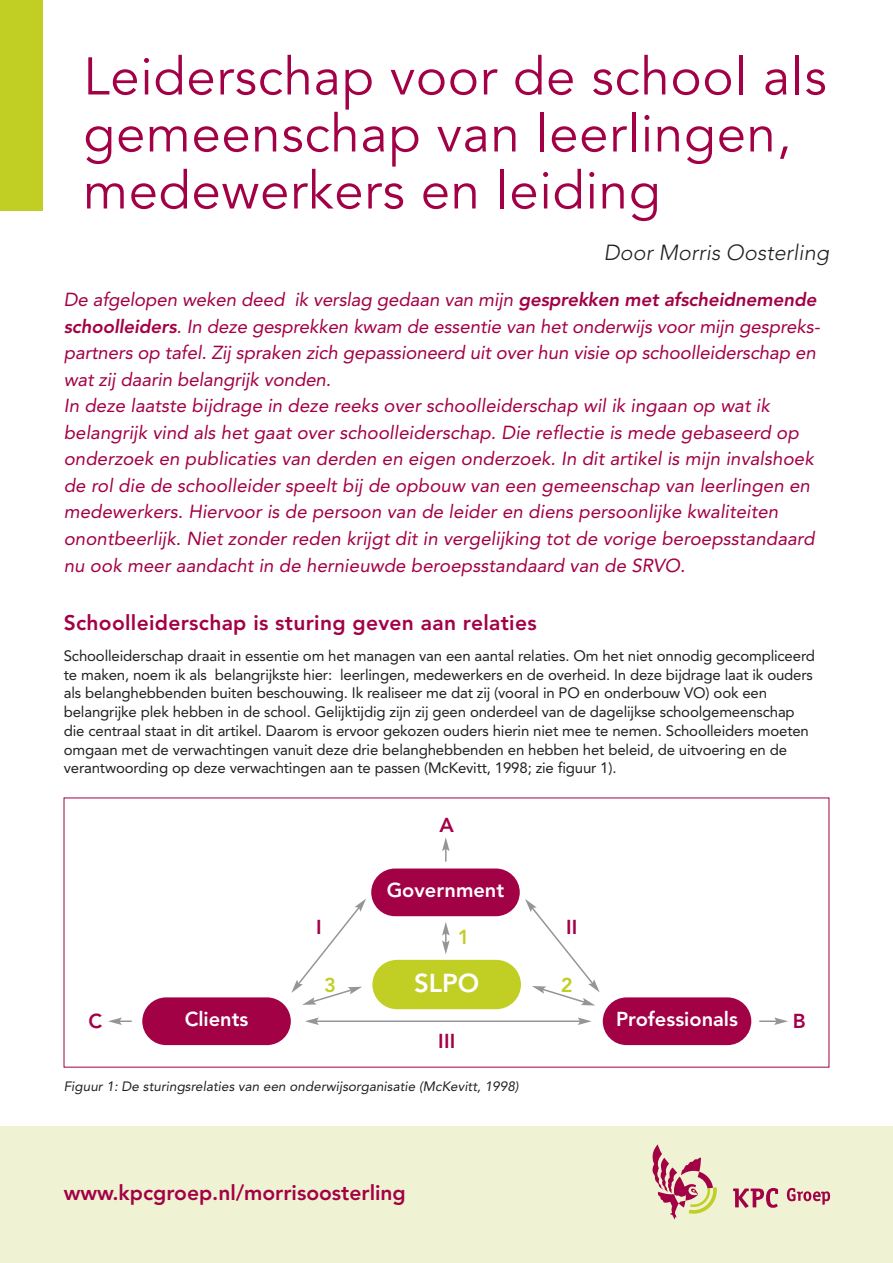
<style>
.page{position:relative;width:893px;height:1263px;background:#fff}
.page>*{position:absolute;margin:0;border:0;box-sizing:border-box;transform-origin:0 0}
.t1{font:52.5px/57px "Avenir";letter-spacing:.015em;color:#a30146}
.t2{font:800 25.8px "Avenir";color:#fff}
.t3{font:300 21.75px "Avenir";color:#231f20}
.t4{font:800 21px "Avenir";letter-spacing:.015em;color:#a30146}
.t5{font:800 20.1px "Avenir";color:#fff}
.t6{font:800 20.1px "Avenir";color:#a30146}
.t7{font:800 20.1px "Avenir";color:#c1ce23}
.t8{font:18.75px/26.5px "Avenir";letter-spacing:.005em;color:#a30146}
.t9{font:15px/18.8px "Avenir";letter-spacing:-.01em;color:#231f20}
.t10{font:13.5px "Avenir";color:#231f20}
.s1{font-weight:800}
</style>
<div class="page">
<div style="left:0;top:1127px;width:893px;height:136px;background:#f0f3d3"></div>
<svg style="left:652px;top:1144px;width:65px;height:75px"></svg>
<svg style="left:787px;top:1188px;width:44px;height:17px"></svg>
<svg style="left:733px;top:1188px;width:45px;height:20px"></svg>
<div style="left:0;top:0;width:43px;height:210px;background:#c1ce23"></div>
<hr style="left:316px;top:1020px;width:264px;height:2px;background:#939598">
<svg style="left:305px;top:1017px;width:14px;height:8px"></svg>
<svg style="left:578px;top:1017px;width:14px;height:8px"></svg>
<svg style="left:291px;top:899px;width:75px;height:106px"></svg>
<svg style="left:525px;top:899px;width:75px;height:106px"></svg>
<svg style="left:442px;top:922px;width:8px;height:32px"></svg>
<svg style="left:108px;top:1017px;width:24px;height:8px"></svg>
<svg style="left:759px;top:1017px;width:29px;height:8px"></svg>
<svg style="left:442px;top:837px;width:8px;height:25px"></svg>
<div style="left:371px;top:868px;width:149px;height:48px;background:#a30146;border-radius:24px"></div>
<div style="left:603px;top:997px;width:148px;height:48px;background:#a30146;border-radius:24px"></div>
<div style="left:142px;top:997px;width:149px;height:48px;background:#a30146;border-radius:24px"></div>
<div style="left:372px;top:960px;width:149px;height:49px;background:#c1ce23;border-radius:25px"></div>
<h1 class="t1" style="left:83px;top:54px;width:745px">Leiderschap voor de school als gemeenschap van leerlingen, medewerkers en leiding</h1>
<p class="t3" style="left:604px;top:243px;width:230px">Door Morris Oosterling</p>
<p class="t8" style="left:64px;top:288px;width:760px">De afgelopen weken deed ik verslag gedaan van mijn <span class="s1">gesprekken met afscheidnemende schoolleiders</span>. In deze gesprekken kwam de essentie van het onderwijs voor mijn gespreks - partners op tafel. Zij spraken zich gepassioneerd uit over hun visie op schoolleiderschap en wat zij daarin belangrijk vonden.<br>In deze laatste bijdrage in deze reeks over schoolleiderschap wil ik ingaan op wat ik belangrijk vind als het gaat over schoolleiderschap. Die reflectie is mede gebaseerd op onderzoek en publicaties van derden en eigen onderzoek. In dit artikel is mijn invalshoek de rol die de schoolleider speelt bij de opbouw van een gemeenschap van leerlingen en medewerkers. Hiervoor is de persoon van de leider en diens persoonlijke kwaliteiten onontbeerlijk. Niet zonder reden krijgt dit in vergelijking tot de vorige beroepsstandaard nu ook meer aandacht in de hernieuwde beroepsstandaard van de SRVO.</p>
<p class="t4" style="left:64px;top:614px;width:474px">Schoolleiderschap is sturing geven aan relaties</p>
<p class="t9" style="left:64px;top:648px;width:753px">Schoolleiderschap draait in essentie om het managen van een aantal relaties. Om het niet onnodig gecompliceerd te maken, noem ik als belangrijkste hier: leerlingen, medewerkers en de overheid. In deze bijdrage laat ik ouders als belanghebbenden buiten beschouwing. Ik realiseer me dat zij (vooral in PO en onderbouw VO) ook een belangrijke plek hebben in de school. Gelijktijdig zijn zij geen onderdeel van de dagelijkse schoolgemeenschap die centraal staat in dit artikel. Daarom is ervoor gekozen ouders hierin niet mee te nemen. Schoolleiders moeten omgaan met de verwachtingen vanuit deze drie belanghebbenden en hebben het beleid, de uitvoering en de verantwoording op deze verwachtingen aan te passen (McKevitt, 1998; zie figuur 1).</p>
<p class="t6" style="left:439px;top:817px;width:16px">A</p>
<p class="t6" style="left:316px;top:918px;width:7px">I</p>
<p class="t5" style="left:387px;top:882px;width:119px">Government</p>
<p class="t7" style="left:458px;top:929px;width:13px">1</p>
<p class="t6" style="left:566px;top:918px;width:13px">II</p>
<h2 class="t2" style="left:414px;top:972px;width:67px">SLPO</h2>
<p class="t7" style="left:324px;top:976px;width:13px">3</p>
<p class="t7" style="left:561px;top:976px;width:13px">2</p>
<p class="t5" style="left:185px;top:1011px;width:65px">Clients</p>
<p class="t5" style="left:616px;top:1011px;width:123px">Professionals</p>
<p class="t6" style="left:89px;top:1012px;width:15px">C</p>
<p class="t6" style="left:793px;top:1012px;width:14px">B</p>
<p class="t6" style="left:438px;top:1032px;width:19px">III</p>
<p class="t10" style="left:64px;top:1081px;width:458px">Figuur 1: De sturingsrelaties van een onderwijsorganisatie (McKevitt, 1998)</p>
<p class="t4" style="left:64px;top:1184px;width:344px">www.kpcgroep.nl/morrisoosterling</p>
</div>
